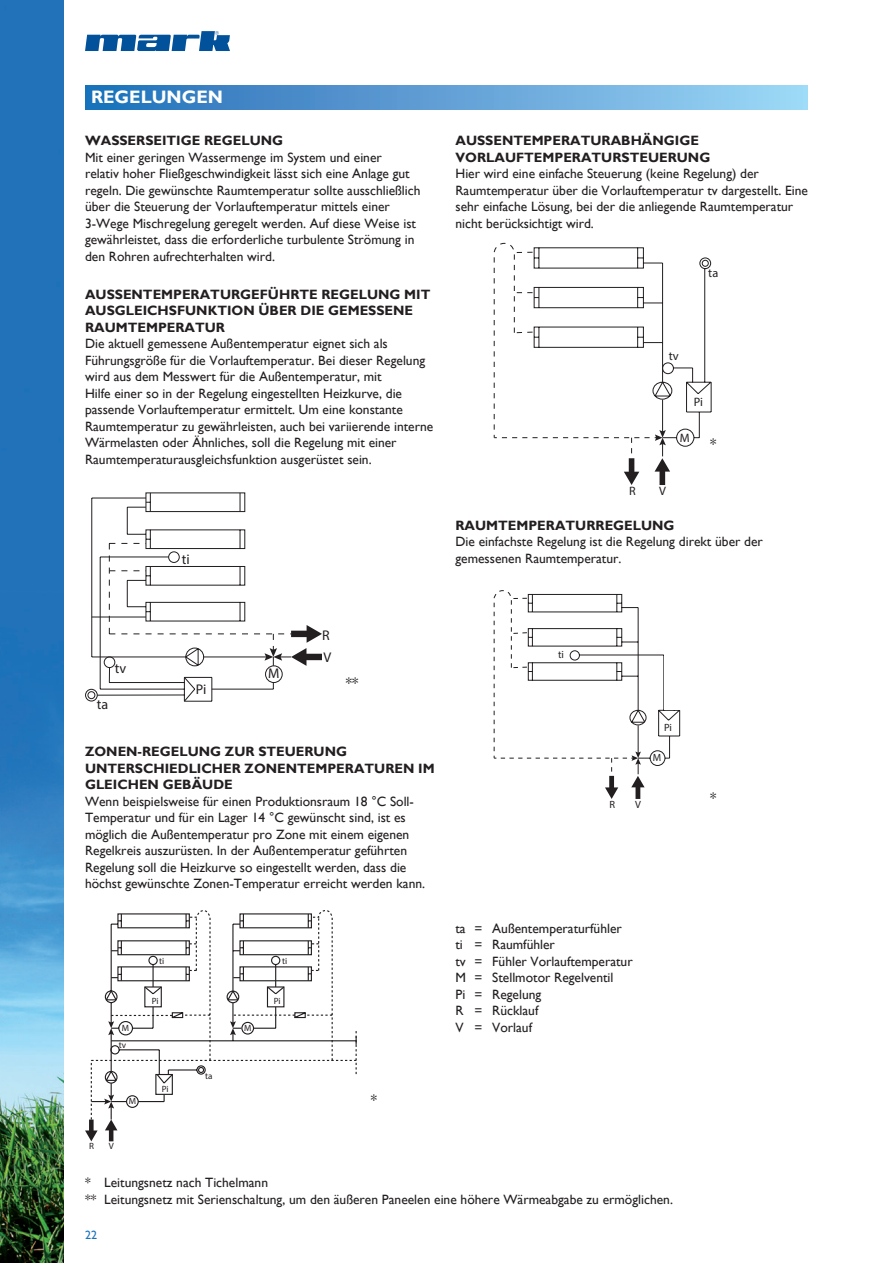
<style>
.page{position:relative;width:893px;height:1263px;background:#fff}
.page>*{position:absolute;margin:0;border:0;box-sizing:border-box;transform-origin:0 0}
.t1{font:700 18px "Gill Sans";color:#fff}
.t2{font:15px "Gill Sans";color:#231f20}
.t3{font:14.1px/22.6px "Myriad Pro";color:#231f20}
.Platte_tekst{font:13.5px/16.5px "Gill Sans";color:#231f20}
.Platte_tekst-2{font:700 13.5px/16.5px "Gill Sans";color:#231f20}
.t4{font:12.15px "Myriad Pro";color:#231f20}
.t5{font:12px "Gill Sans";color:#1672ba}
.t6{font:10.5px "Myriad Pro";color:#231f20}
.t7{font:9px "Myriad Pro";color:#231f20}
</style>
<div class="page">
<img style="left:0;top:0;width:64px;height:1263px">
<svg style="left:85px;top:31px;width:145px;height:20px"></svg>
<svg style="left:85px;top:492px;width:237px;height:210px"></svg>
<hr style="left:92px;top:616px;width:54px;height:1px;background:#231f20">
<svg style="left:198px;top:910px;width:159px;height:165px"></svg>
<svg style="left:85px;top:913px;width:227px;height:228px"></svg>
<svg style="left:494px;top:243px;width:218px;height:242px"></svg>
<div style="left:85px;top:85px;width:723px;height:24px;background:linear-gradient(to right,#216db8,#a0d6f6)"></div>
<svg style="left:494px;top:590px;width:186px;height:209px"></svg>
<div style="left:665px;top:577px;width:31px;height:133px;background:#fff"></div>
<p class="t1" style="left:91px;top:87px;width:134px">REGELUNGEN</p>
<p class="Platte_tekst-2" style="left:85px;top:133px;width:200px">WASSERSEITIGE REGELUNG</p>
<p class="Platte_tekst" style="left:85px;top:149px;width:298px">Mit einer geringen Wassermenge im System und einer</p>
<p class="Platte_tekst" style="left:85px;top:166px;width:326px">relativ hoher Fließgeschwindigkeit lässt sich eine Anlage gut</p>
<p class="Platte_tekst" style="left:85px;top:182px;width:337px">regeln. Die gewünschte Raumtemperatur sollte ausschließlich</p>
<p class="Platte_tekst" style="left:85px;top:199px;width:306px">über die Steuerung der Vorlauftemperatur mittels einer</p>
<p class="Platte_tekst" style="left:85px;top:215px;width:332px">3-Wege Mischregelung geregelt werden. Auf diese Weise ist</p>
<p class="Platte_tekst" style="left:85px;top:232px;width:331px">gewährleistet, dass die erforderliche turbulente Strömung in</p>
<p class="Platte_tekst" style="left:85px;top:248px;width:191px">den Rohren aufrechterhalten wird.</p>
<p class="Platte_tekst-2" style="left:85px;top:286px;width:347px">AUSSENTEMPERATURGEFÜHRTE REGELUNG MIT</p>
<p class="Platte_tekst-2" style="left:85px;top:303px;width:330px">AUSGLEICHSFUNKTION ÜBER DIE GEMESSENE</p>
<p class="Platte_tekst-2" style="left:85px;top:319px;width:142px">RAUMTEMPERATUR</p>
<p class="Platte_tekst" style="left:85px;top:335px;width:350px">Die aktuell gemessene Außentemperatur eignet sich als Führungsgröße für die Vorlauftemperatur. Bei dieser Regelung wird aus dem Messwert für die Außentemperatur, mit<br>Hilfe einer so in der Regelung eingestellten Heizkurve, die passende Vorlauftemperatur ermittelt. Um eine konstante Raumtemperatur zu gewährleisten, auch bei variierende interne Wärmelasten oder Ähnliches, soll die Regelung mit einer Raumtemperaturausgleichsfunktion ausgerüstet sein.</p>
<p class="t3" style="left:182px;top:548px;width:9px">ti</p>
<p class="Platte_tekst-2" style="left:455px;top:133px;width:256px">AUSSENTEMPERATURABHÄNGIGE<br>VORLAUFTEMPERATURSTEUERUNG</p>
<p class="Platte_tekst" style="left:455px;top:166px;width:354px">Hier wird eine einfache Steuerung (keine Regelung) der Raumtemperatur über die Vorlauftemperatur tv dargestellt. Eine sehr einfache Lösung, bei der die anliegende Raumtemperatur nicht berücksichtigt wird.</p>
<p class="t4" style="left:708px;top:265px;width:11px">ta</p>
<p class="t4" style="left:669px;top:348px;width:12px">tv</p>
<p class="t4" style="left:694px;top:394px;width:11px">Pi</p>
<p class="t4" style="left:680px;top:430px;width:11px">M</p>
<p class="t4" style="left:629px;top:484px;width:8px">R</p>
<p class="t4" style="left:659px;top:484px;width:8px">V</p>
<p class="t2" style="left:710px;top:435px;width:8px">*</p>
<p class="Platte_tekst-2" style="left:455px;top:517px;width:221px">RAUMTEMPERATURREGELUNG</p>
<p class="Platte_tekst" style="left:455px;top:533px;width:309px">Die einfachste Regelung ist die Regelung direkt über der gemessenen Raumtemperatur.</p>
<p class="t3" style="left:115px;top:657px;width:13px">tv</p>
<p class="t3" style="left:97px;top:692px;width:13px">ta</p>
<p class="t3" style="left:196px;top:677px;width:12px">Pi</p>
<p class="t3" style="left:268px;top:662px;width:13px">M</p>
<p class="t3" style="left:322px;top:623px;width:11px">R<br>V</p>
<p class="t2" style="left:346px;top:674px;width:14px">**</p>
<p class="Platte_tekst-2" style="left:85px;top:744px;width:351px">ZONEN-REGELUNG ZUR STEUERUNG<br>UNTERSCHIEDLICHER ZONENTEMPERATUREN IM<br>GLEICHEN GEBÄUDE</p>
<p class="Platte_tekst" style="left:85px;top:793px;width:342px">Wenn beispielsweise für einen Produktionsraum 18 °C Soll-Temperatur und für ein Lager 14 °C gewünscht sind, ist es möglich die Außentemperatur pro Zone mit einem eigenen Regelkreis auszurüsten. In der Außentemperatur geführten Regelung soll die Heizkurve so eingestellt werden, dass die höchst gewünschte Zonen-Temperatur erreicht werden kann.</p>
<p class="t7" style="left:122px;top:1022px;width:9px">M</p>
<p class="t7" style="left:119px;top:1039px;width:9px">tv</p>
<p class="t7" style="left:89px;top:1140px;width:6px">R</p>
<p class="t7" style="left:109px;top:1140px;width:7px">V</p>
<p class="t7" style="left:129px;top:1096px;width:9px">M</p>
<p class="t7" style="left:159px;top:956px;width:7px">ti</p>
<p class="t7" style="left:152px;top:995px;width:8px">Pi</p>
<p class="t7" style="left:162px;top:1083px;width:8px">Pi</p>
<p class="t7" style="left:205px;top:1070px;width:9px">ta</p>
<p class="t7" style="left:244px;top:1022px;width:9px">M</p>
<p class="t7" style="left:282px;top:956px;width:7px">ti</p>
<p class="t7" style="left:274px;top:995px;width:8px">Pi</p>
<p class="t2" style="left:371px;top:1091px;width:8px">*</p>
<p class="t6" style="left:558px;top:648px;width:7px">ti</p>
<p class="t6" style="left:664px;top:721px;width:9px">Pi</p>
<p class="t6" style="left:653px;top:751px;width:10px">M</p>
<p class="t6" style="left:609px;top:798px;width:7px">R</p>
<p class="t6" style="left:635px;top:798px;width:7px">V</p>
<p class="Platte_tekst" style="left:455px;top:920px;width:168px">ta = Außentemperaturfühler</p>
<p class="Platte_tekst" style="left:455px;top:937px;width:101px">ti = Raumfühler</p>
<p class="Platte_tekst" style="left:455px;top:953px;width:179px">tv = Fühler Vorlauftemperatur</p>
<p class="Platte_tekst" style="left:455px;top:970px;width:160px">M = Stellmotor Regelventil</p>
<p class="Platte_tekst" style="left:455px;top:986px;width:87px">Pi = Regelung</p>
<p class="Platte_tekst" style="left:455px;top:1003px;width:84px">R = Rücklauf</p>
<p class="Platte_tekst" style="left:455px;top:1019px;width:78px">V = Vorlauf</p>
<p class="t2" style="left:710px;top:789px;width:8px">*</p>
<p class="Platte_tekst" style="left:85px;top:1174px;width:185px">* Leitungsnetz nach Tichelmann</p>
<p class="Platte_tekst" style="left:85px;top:1191px;width:589px">** Leitungsnetz mit Serienschaltung, um den äußeren Paneelen eine höhere Wärmeabgabe zu ermöglichen.</p>
<p class="t5" style="left:85px;top:1228px;width:13px">22</p>
</div>
